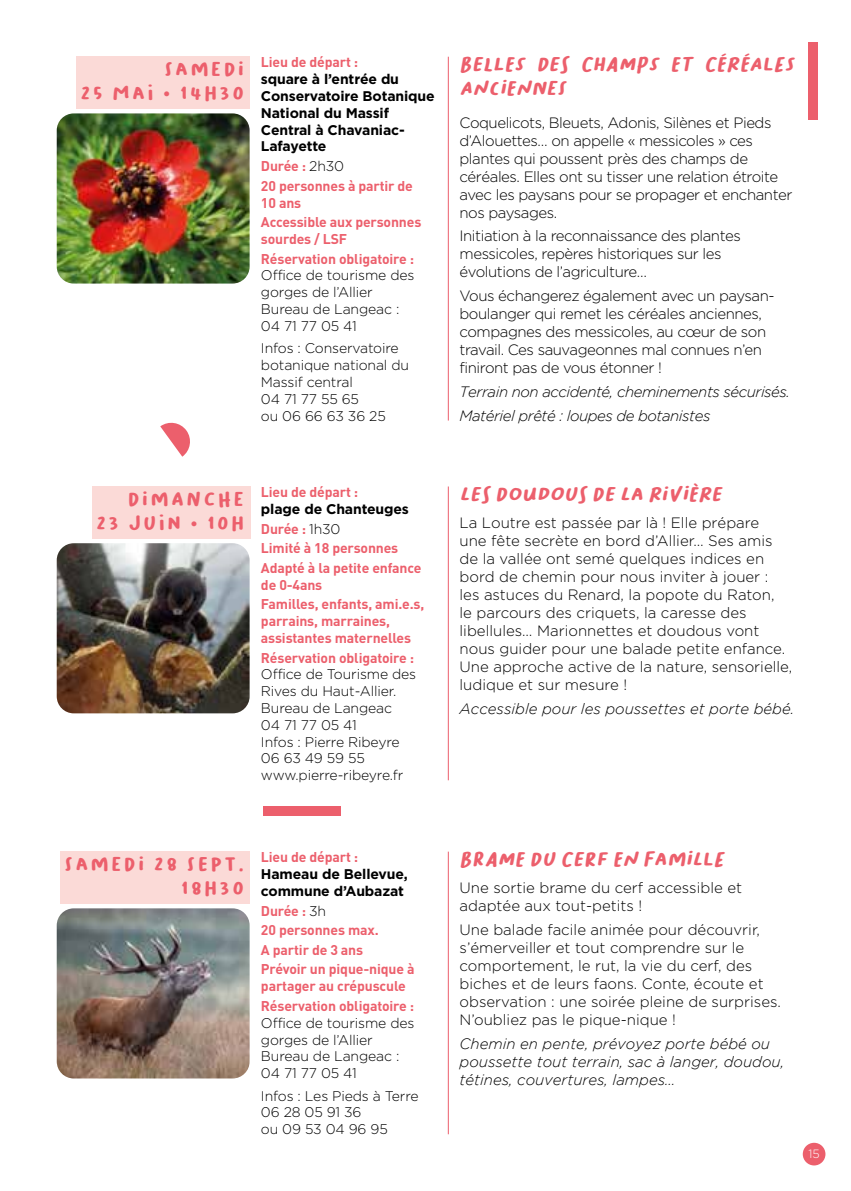
<style>
.page{position:relative;width:851px;height:1191px;background:#fff}
.page>*{position:absolute;margin:0;border:0;box-sizing:border-box;transform-origin:0 0}
.t1{font:italic 20px/24px "Bakso Sapi";letter-spacing:.325em;color:#ec5f6c}
.t2{font:20px/24px "Bakso Sapi";letter-spacing:.1em;color:#ec5f6c;text-align:right}
.t3{font:300 15px/18px "Gotham";letter-spacing:-.015em;color:#000}
.t4{font:italic 300 15px/18px "Gotham";color:#000}
.t5{font:italic 300 15px/23.6px "Gotham";letter-spacing:-.03em;color:#000}
.t6{font:700 14px/19.6px "DIN Pro";letter-spacing:-.01em;color:#ec5f6c}
.t7{font:300 14px/16.8px "Gotham";letter-spacing:-.01em;color:#000}
.t8{font:700 14px/16.8px "Gotham";letter-spacing:-.01em;color:#000}
.t9{font:300 12px "Gotham";color:#fff}
.s1{font-family:"Gotham";font-weight:300;color:#000}
</style>
<div class="page">
<div style="left:802px;top:1142px;width:23px;height:23px;background:#ec5f6c;border-radius:50%"></div>
<img style="left:57px;top:113px;width:192px;height:170px">
<div style="left:77px;top:57px;width:173px;height:52px;background:#fbdad7"></div>
<hr style="left:448px;top:57px;width:1px;height:363px;background:#ec5f6c">
<img style="left:57px;top:543px;width:192px;height:170px">
<div style="left:92px;top:486px;width:158px;height:53px;background:#fbdad7"></div>
<hr style="left:448px;top:486px;width:1px;height:294px;background:#ec5f6c">
<img style="left:57px;top:908px;width:192px;height:170px">
<div style="left:61px;top:851px;width:189px;height:53px;background:#fbdad7"></div>
<hr style="left:448px;top:851px;width:1px;height:283px;background:#ec5f6c">
<div style="left:262px;top:805px;width:78px;height:10px;background:#ec5f6c"></div>
<div style="left:808px;top:43px;width:10px;height:77px;background:#ec5f6c"></div>
<svg style="left:160px;top:422px;width:30px;height:35px"></svg>
<h1 class="t2" style="left:80px;top:57px;width:165px">SAMEDI<br>25 MAI • 14H30</h1>
<h1 class="t1" style="left:459px;top:52px;width:335px">BELLES DES CHAMPS ET CÉRÉALES<br>ANC</h1>
<p class="t6" style="left:261px;top:52px;width:99px">Lieu de départ :</p>
<p class="t8" style="left:261px;top:70px;width:175px">square à l’entrée du<br>Conservatoire Botanique<br>National du Massif<br>Central à Chavaniac-<br>Lafayette</p>
<p class="t6" style="left:261px;top:156px;width:153px">Durée : <span class="s1">2h30<br></span>20 personnes à partir de</p>
<p class="t6" style="left:261px;top:192px;width:162px">10 ans<br>Accessible aux personnes</p>
<p class="t6" style="left:261px;top:228px;width:155px">sourdes / LSF<br>Réservation obligatoire :</p>
<p class="t7" style="left:261px;top:267px;width:155px">Office de tourisme des gorges de l’Allier<br>Bureau de Langeac :<br>04 71 77 05 41</p>
<p class="t7" style="left:261px;top:340px;width:150px">Infos : Conservatoire botanique national du<br>Massif central<br>04 71 77 55 65<br>ou 06 66 63 36 25</p>
<h1 class="t1" style="left:499px;top:76px;width:21px">IENNE</h1>
<h1 class="t1" style="left:557px;top:76px;width:15px">S</h1>
<p class="t3" style="left:459px;top:113px;width:334px">Coquelicots, Bleuets, Adonis, Silènes et Pieds d’Alouettes… on appelle « messicoles » ces plantes qui poussent près des champs de céréales. Elles ont su tisser une relation étroite avec les paysans pour se propager et enchanter nos paysages.</p>
<p class="t3" style="left:459px;top:227px;width:283px">Initiation à la reconnaissance des plantes messicoles, repères historiques sur les évolutions de l’agriculture…</p>
<p class="t3" style="left:459px;top:287px;width:316px">Vous échangerez également avec un paysan&shy;boulanger qui remet les céréales anciennes, compagnes des messicoles, au cœur de son travail. Ces sauvageonnes mal connues n’en finiront pas de vous étonner !</p>
<p class="t5" style="left:459px;top:380px;width:332px">Terrain non accidenté, cheminements sécurisés.<br>Matériel prêté : loupes de botanistes</p>
<h1 class="t2" style="left:96px;top:487px;width:150px">DIMANCHE<br>23 JUIN • 10H</h1>
<h1 class="t1" style="left:459px;top:481px;width:104px">LES DOUDOUS</h1>
<h1 class="t1" style="left:591px;top:481px;width:120px">DE LA RIVIÈRE</h1>
<p class="t6" style="left:261px;top:482px;width:99px">Lieu de départ :</p>
<p class="t8" style="left:261px;top:500px;width:149px">plage de Chanteuges</p>
<p class="t6" style="left:261px;top:518px;width:162px">Durée : <span class="s1">1h30<br></span>Limité à 18 personnes<br>Adapté à la petite enfance</p>
<p class="t6" style="left:261px;top:574px;width:165px">de 0-4ans<br>Familles, enfants, ami.e.s,</p>
<p class="t6" style="left:261px;top:612px;width:152px;line-height:16.8px">parrains, marraines, assistantes maternelles</p>
<p class="t6" style="left:261px;top:647px;width:155px">Réservation obligatoire :</p>
<p class="t7" style="left:261px;top:666px;width:157px">Office de Tourisme des<br>Rives du Haut-Allier.<br>Bureau de Langeac<br>04 71 77 05 41<br>Infos : Pierre Ribeyre<br>06 63 49 59 55 www.pierre-ribeyre.fr</p>
<p class="t3" style="left:459px;top:514px;width:334px">La Loutre est passée par là ! Elle prépare<br>une fête secrète en bord d’Allier… Ses amis de la vallée ont semé quelques indices en bord de chemin pour nous inviter à jouer :<br>les astuces du Renard, la popote du Raton,<br>le parcours des criquets, la caresse des libellules… Marionnettes et doudous vont nous guider pour une balade petite enfance.<br>Une approche active de la nature, sensorielle, ludique et sur mesure !</p>
<p class="t4" style="left:459px;top:699px;width:336px">Accessible pour les poussettes et porte bébé.</p>
<h1 class="t2" style="left:64px;top:852px;width:182px">SAMEDI 28 SEPT.<br>18H30</h1>
<h1 class="t1" style="left:459px;top:846px;width:270px">BRAME DU CERF EN FAMILLE</h1>
<p class="t6" style="left:261px;top:847px;width:99px">Lieu de départ :</p>
<p class="t8" style="left:261px;top:865px;width:148px">Hameau de Bellevue, commune d’Aubazat</p>
<p class="t6" style="left:261px;top:900px;width:155px">Durée : <span class="s1">3h<br></span>20 personnes max.<br>A partir de 3 ans<br>Prévoir un pique-nique à</p>
<p class="t6" style="left:261px;top:976px;width:155px">partager au crépuscule<br>Réservation obligatoire :</p>
<p class="t7" style="left:261px;top:1014px;width:155px">Office de tourisme des gorges de l’Allier<br>Bureau de Langeac :<br>04 71 77 05 41</p>
<p class="t7" style="left:261px;top:1087px;width:159px">Infos : Les Pieds à Terre<br>06 28 05 91 36<br>ou 09 53 04 96 95</p>
<p class="t3" style="left:459px;top:878px;width:284px">Une sortie brame du cerf accessible et adaptée aux tout-petits !</p>
<p class="t3" style="left:459px;top:920px;width:323px">Une balade facile animée pour découvrir, s’émerveiller et tout comprendre sur le comportement, le rut, la vie du cerf, des biches et de leurs faons. Conte, écoute et observation : une soirée pleine de surprises.<br>N’oubliez pas le pique-nique !</p>
<p class="t4" style="left:459px;top:1034px;width:326px">Chemin en pente, prévoyez porte bébé ou poussette tout terrain, sac à langer, doudou, tétines, couvertures, lampes…</p>
<p class="t9" style="left:808px;top:1147px;width:13px">15</p>
</div>
